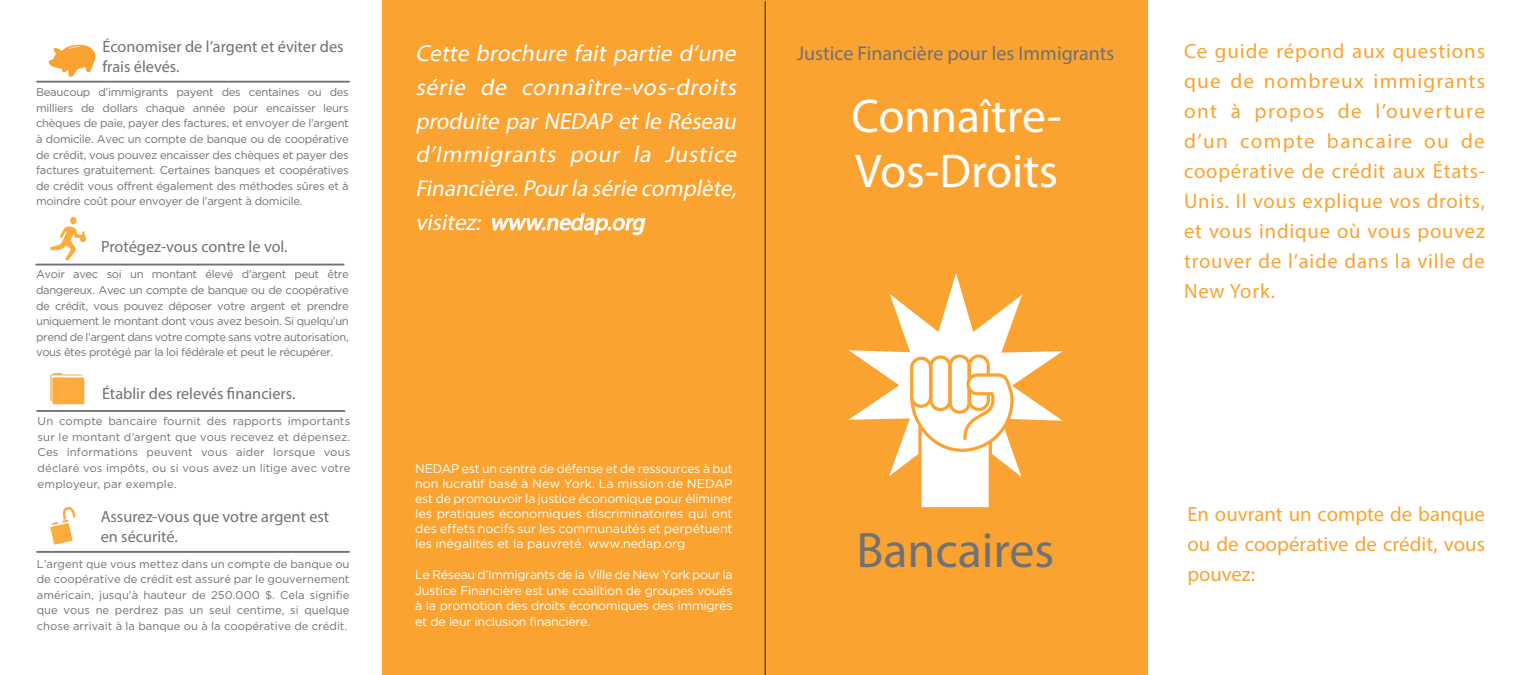
<style>
.page{position:relative;width:1530px;height:675px;background:#fff}
.page>*{position:absolute;margin:0;border:0;box-sizing:border-box;transform-origin:0 0}
.t1{font:50px "Myriad Pro";color:#707174}
.t2{font:47.5px/55px "Myriad Pro";color:#fff}
.t3{font:italic 23.12px/33.8px "Myriad Pro";color:#fff;text-align:justify}
.t4{font:20.62px/30px "Myriad Pro";letter-spacing:.005em;color:#faa331;text-align:justify}
.t5{font:20px "Myriad Pro";color:#707174}
.t6{font:16.25px/20px "Myriad Pro";color:#707174}
.t7{font:12.5px/15.1px "Gotham";letter-spacing:-.025em;color:#fff;text-align:justify}
.t8{font:11.25px/15.6px "Gotham";letter-spacing:-.02em;color:#707174;text-align:justify}
</style>
<div class="page">
<div style="left:765px;top:0;width:383px;height:675px;background:#faa331"></div>
<div style="left:382px;top:0;width:383px;height:675px;background:#faa331"></div>
<svg style="left:492px;top:213px;width:153px;height:23px"></svg>
<hr style="left:765px;top:1px;width:1px;height:674px;background:#231f20">
<hr style="left:36px;top:264px;width:308px;height:2px;background:#707174">
<svg style="left:50px;top:226px;width:36px;height:35px"></svg>
<div style="left:70px;top:217px;width:6px;height:7px;background:#fbac3c;border-radius:50%"></div>
<hr style="left:37px;top:410px;width:308px;height:2px;background:#707174">
<svg style="left:50px;top:373px;width:35px;height:31px"></svg>
<hr style="left:37px;top:551px;width:312px;height:2px;background:#707174">
<svg style="left:50px;top:506px;width:26px;height:39px"></svg>
<hr style="left:37px;top:81px;width:312px;height:2px;background:#707174">
<svg style="left:48px;top:45px;width:48px;height:32px"></svg>
<svg style="left:848px;top:273px;width:215px;height:204px"></svg>
<svg style="left:910px;top:354px;width:104px;height:154px"></svg>
<p class="t6" style="left:102px;top:36px;width:243px">Économiser de l’argent et éviter des frais élevés.</p>
<p class="t5" style="left:797px;top:41px;width:319px">Justice Financière pour les Immigrants</p>
<p class="t2" style="left:851px;top:88px;width:212px">Connaître-<br>Vos-Droits</p>
<p class="t3" style="left:415px;top:36px;width:327px">Cette brochure fait partie d’une série de connaître-vos-droits produite par NEDAP et le Réseau d’Immigrants pour la Justice Financière.Pourla série complète, visitez: www.nedap.org</p>
<p class="t8" style="left:36px;top:84px;width:314px">Beaucoup d’immigrants payent des centaines ou des milliers de dollars chaque année pour encaisser leurs chèques de paie, payer des factures, et envoyer de l’argent à domicile. Avec un compte de banque ou de coopérative de crédit, vous pouvez encaisser des chèques et payer des factures gratuitement. Certaines banques et coopératives de crédit vous offrent également des méthodes sûres et à moindre coût pour envoyer de l’argent à domicile.</p>
<p class="t6" style="left:101px;top:236px;width:188px">Protégez-vous contre le vol.</p>
<p class="t8" style="left:36px;top:266px;width:314px">Avoir avec soi un montant élevé d’argent peut être dangereux. Avec un compte de banque ou de coopérative de crédit, vous pouvez déposer votre argent et prendre uniquement le montant dont vous avez besoin. Si quelqu’un prend de l’argent dans votre compte sans votre autorisation, vous êtes protégé par la loi fédérale et peut le récupérer.</p>
<p class="t6" style="left:102px;top:383px;width:195px">Établir des relevés financiers.</p>
<p class="t8" style="left:38px;top:413px;width:314px">Un compte bancaire fournit des rapports importants sur le montant d’argent que vous recevez et dépensez.<br>Ces informations peuvent vous aider lorsque vous déclaré vos impôts, ou si vous avez un litige avec votre employeur, par exemple.</p>
<p class="t6" style="left:101px;top:506px;width:230px">Assurez-vous que votre argent est en sécurité.</p>
<p class="t8" style="left:37px;top:556px;width:314px">L’argent que vous mettez dans un compte de banque ou de coopérative de crédit est assuré par le gouvernement américain, jusqu’à hauteur de 250.000 $. Cela signifie que vous ne perdrez pas un seul centime, si quelque chose arrivait à la banque ou à la coopérative de crédit.</p>
<p class="t7" style="left:415px;top:460px;width:319px">NEDAP est un centre de défense et de ressources à but non lucratif basé à New York. La mission de NEDAP est de promouvoir la justice économique pour éliminer les pratiques économiques discriminatoires qui ont des effets nocifs sur les communautés et perpétuent les inégalités et la pauvreté. www.nedap.org</p>
<p class="t7" style="left:415px;top:566px;width:319px;line-height:15.6px">Le Réseau d’Immigrants de la Ville de New York pour la Justice Financière est une coalition de groupes voués à la promotion des droits économiques des immigrés et de leur inclusion financière.</p>
<p class="t1" style="left:856px;top:520px;width:199px">Bancaires</p>
<p class="t4" style="left:1184px;top:36px;width:303px">Ce guide répond aux questions que de nombreux immigrants ont à propos de l’ouverture d’un compte bancaire ou de coopérative de crédit aux États-Unis. Il vous explique vos droits, et vous indique où vous pouvez trouver de l’aide dans la ville de New York.</p>
<p class="t4" style="left:1187px;top:499px;width:299px">En ouvrant un compte de banque ou de coopérative de crédit, vous pouvez:</p>
</div>
